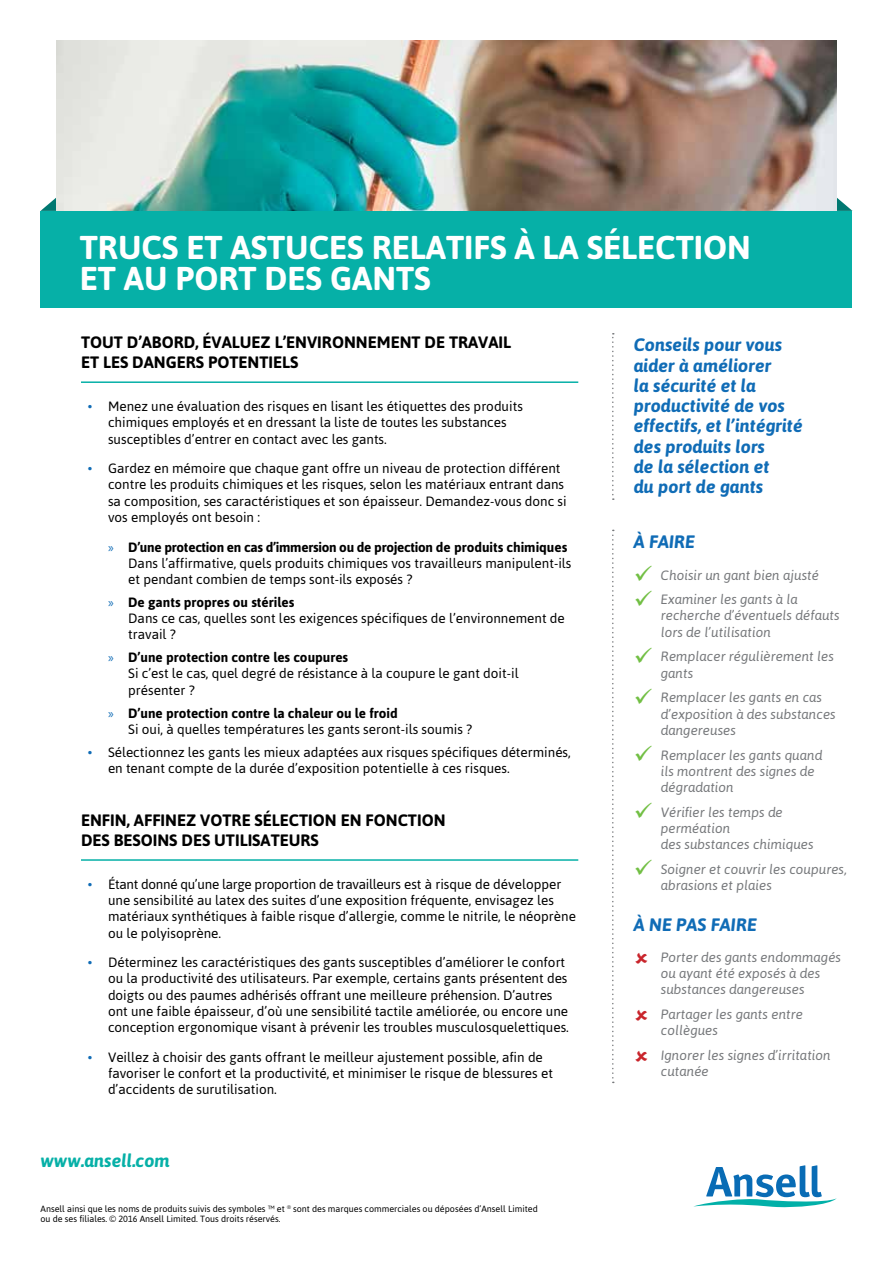
<style>
.page{position:relative;width:893px;height:1263px;background:#fff}
.page>*{position:absolute;margin:0;border:0;box-sizing:border-box;transform-origin:0 0}
.t1{font:700 33px/31.5px "Asap";color:#fff}
.t2{font:italic 700 18px/20.2px "Asap";color:#106cb6}
.t3{font:italic 700 18px "Asap";color:#06b0a7}
.t4{font:700 16.5px/19.5px "Asap";color:#000}
.t5{font:13.5px/16.2px "Asap";color:#000}
.t6{font:italic 13.5px/16.2px "Asap";color:#76787b}
.t7{font:9px/10.8px "Asap";color:#000}
.s1{color:#106cb6}
.s2{font-family:"Myriad Pro";color:#106cb6}
.s3{font-weight:700}
.s4{color:#72bf44}
</style>
<div class="page">
<svg style="left:40px;top:191px;width:17px;height:20px"></svg>
<svg style="left:836px;top:191px;width:16px;height:20px"></svg>
<img style="left:57px;top:41px;width:779px;height:170px">
<div style="left:40px;top:211px;width:812px;height:96px;background:#06b0a7"></div>
<hr style="left:81px;top:381px;width:497px;height:2px;background:#06b0a7">
<hr style="left:81px;top:859px;width:497px;height:2px;background:#06b0a7">
<svg style="left:612px;top:530px;width:2px;height:553px"></svg>
<svg style="left:612px;top:333px;width:2px;height:167px"></svg>
<svg style="left:693px;top:1165px;width:144px;height:43px"></svg>
<h1 class="t1" style="left:80px;top:231px;width:673px">TRUCS ET ASTUCES RELATIFS À LA SÉLECTION<br>ET AU PORT DES GANTS</h1>
<p class="t4" style="left:81px;top:333px;width:432px">TOUT D’ABORD, ÉVALUEZ L’ENVIRONNEMENT DE TRAVAIL<br>ET LES DANGERS POTENTIELS</p>
<p class="t5" style="left:108px;top:398px;width:416px;text-indent:-20px"><span class="s1">•</span> Menez une évaluation des risques en lisant les étiquettes des produits chimiques employés et en dressant la liste de toutes les substances susceptibles d’entrer en contact avec les gants.</p>
<p class="t5" style="left:108px;top:460px;width:460px;text-indent:-20px"><span class="s1">•</span> Gardez en mémoire que chaque gant offre un niveau de protection différent contre les produits chimiques et les risques, selon les matériaux entrant dans sa composition, ses caractéristiques et son épaisseur. Demandez-vous donc si vos employés ont besoin :</p>
<p class="t5" style="left:128px;top:538px;width:445px;text-indent:-20px"><span class="s2">»</span> <span class="s3">D’une protection en cas d’immersion ou de projection de produits chimiques<br></span>Dans l’affirmative, quels produits chimiques vos travailleurs manipulent-ils et pendant combien de temps sont-ils exposés ?</p>
<p class="t5" style="left:128px;top:594px;width:438px;text-indent:-20px"><span class="s2">»</span> <span class="s3">De gants propres ou stériles<br></span>Dans ce cas, quelles sont les exigences spécifiques de l’environnement de travail ?</p>
<p class="t5" style="left:128px;top:649px;width:392px;text-indent:-20px"><span class="s2">»</span> <span class="s3">D’une protection contre les coupures<br></span>Si c’est le cas, quel degré de résistance à la coupure le gant doit-il présenter ?</p>
<p class="t5" style="left:128px;top:704px;width:345px;text-indent:-20px"><span class="s2">»</span> <span class="s3">D’une protection contre la chaleur ou le froid<br></span>Si oui, à quelles températures les gants seront-ils soumis ?</p>
<p class="t5" style="left:108px;top:743px;width:464px;text-indent:-20px"><span class="s1">•</span> Sélectionnez les gants les mieux adaptées aux risques spécifiques déterminés, en tenant compte de la durée d’exposition potentielle à ces risques.</p>
<p class="t4" style="left:81px;top:810px;width:366px">ENFIN, AFFINEZ VOTRE SÉLECTION EN FONCTION<br>DES BESOINS DES UTILISATEURS</p>
<p class="t5" style="left:108px;top:876px;width:469px;text-indent:-20px"><span class="s1">•</span> Étant donné qu’une large proportion de travailleurs est à risque de développer une sensibilité au latex des suites d’une exposition fréquente, envisagez les matériaux synthétiques à faible risque d’allergie, comme le nitrile, le néoprène ou le polyisoprène.</p>
<p class="t5" style="left:108px;top:954px;width:462px;text-indent:-20px"><span class="s1">•</span> Déterminez les caractéristiques des gants susceptibles d’améliorer le confort ou la productivité des utilisateurs. Par exemple, certains gants présentent des doigts ou des paumes adhérisés offrant une meilleure préhension. D’autres ont une faible épaisseur, d’où une sensibilité tactile améliorée, ou encore une conception ergonomique visant à prévenir les troubles musculosquelettiques.</p>
<p class="t5" style="left:108px;top:1048px;width:446px;text-indent:-20px"><span class="s1">•</span> Veillez à choisir des gants offrant le meilleur ajustement possible, afin de favoriser le confort et la productivité, et minimiser le risque de blessures et d’accidents de surutilisation.</p>
<h2 class="t3" style="left:40px;top:1149px;width:131px">www.ansell.com</h2>
<p class="t7" style="left:40px;top:1203px;width:499px">Ansell ainsi que les noms de produits suivis des symboles ™ et <sup>®</sup> sont des marques commerciales ou déposées d’Ansell Limited ou de ses filiales. © 2016 Ansell Limited. Tous droits réservés.</p>
<h2 class="t2" style="left:634px;top:334px;width:170px">Conseils pour vous aider à améliorer<br>la sécurité et la productivité de vos effectifs, et l’intégrité des produits lors<br>de la sélection et<br>du port de gants</h2>
<h2 class="t2" style="left:634px;top:531px;width:63px">À FAIRE</h2>
<p class="t6" style="left:634px;top:566px;width:187px"><span class="s4">✓</span> Choisir un gant bien ajusté</p>
<p class="t6" style="left:661px;top:591px;width:181px;text-indent:-27px"><span class="s4">✓</span> Examiner les gants à la recherche d’éventuels défauts lors de l’utilisation</p>
<p class="t6" style="left:661px;top:648px;width:175px;text-indent:-27px"><span class="s4">✓</span> Remplacer régulièrement les gants</p>
<p class="t6" style="left:661px;top:689px;width:177px;text-indent:-27px"><span class="s4">✓</span> Remplacer les gants en cas d’exposition à des substances dangereuses</p>
<p class="t6" style="left:661px;top:746px;width:163px;text-indent:-27px"><span class="s4">✓</span> Remplacer les gants quand ils montrent des signes de dégradation</p>
<p class="t6" style="left:661px;top:803px;width:154px;text-indent:-27px"><span class="s4">✓</span> Vérifier les temps de perméation<br>des substances chimiques</p>
<p class="t6" style="left:661px;top:860px;width:188px;text-indent:-27px"><span class="s4">✓</span> Soigner et couvrir les coupures, abrasions et plaies</p>
<h2 class="t2" style="left:634px;top:913px;width:125px">À NE PAS FAIRE</h2>
<p class="t6" style="left:661px;top:949px;width:182px">Porter des gants endommagés ou ayant été exposés à des substances dangereuses</p>
<p class="t6" style="left:661px;top:1006px;width:144px">Partager les gants entre collègues</p>
<p class="t6" style="left:661px;top:1047px;width:171px">Ignorer les signes d’irritation cutanée</p>
</div>
